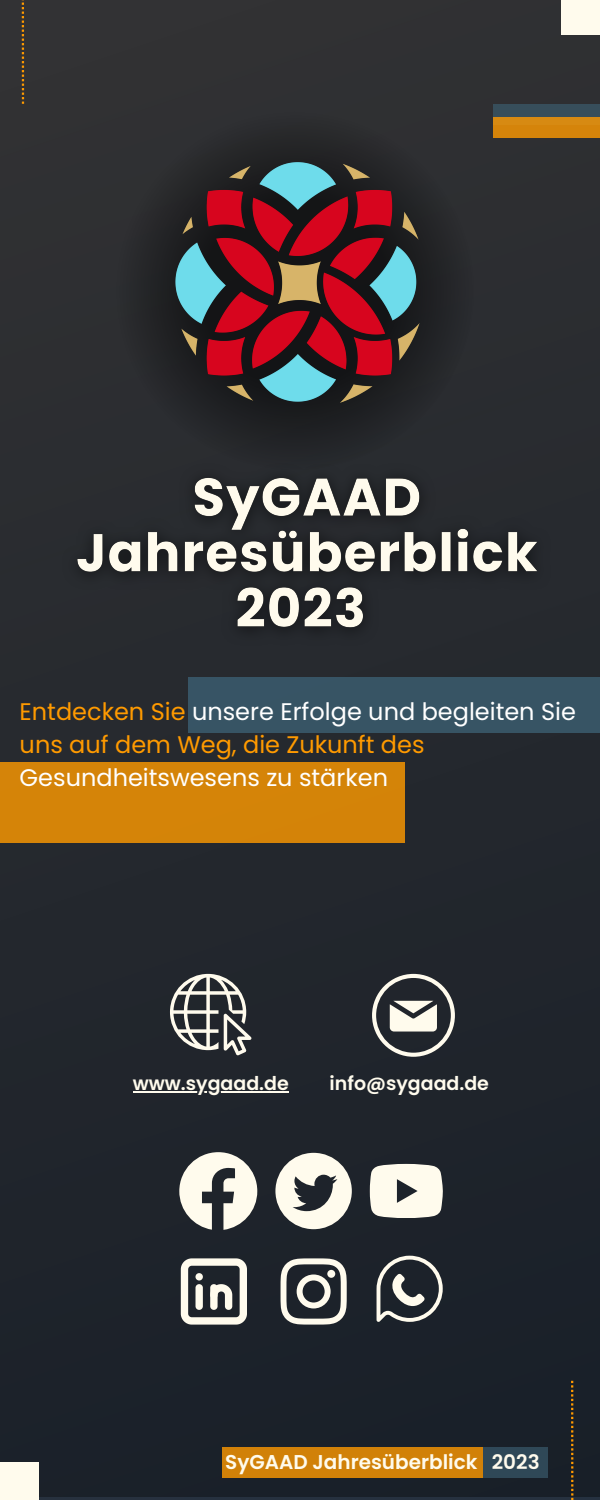
<style>
.page{position:relative;width:600px;height:1500px;background:#fff}
.page>*{position:absolute;margin:0;border:0;box-sizing:border-box;transform-origin:0 0}
.t1{font:24px/33px "Poppins";color:#fff}
.t2{font:600 20px "Poppins";color:#fffbed}
.t3{font:600 19px "Poppins";color:#fffbed}
.s1{color:#ff9a00}
</style>
<div class="page">
<div style="left:0;top:0;width:600px;height:1496px;background:linear-gradient(to right,#25292e,#22262d)"></div>
<div style="left:561px;top:0;width:39px;height:34px;background:#fffbed"></div>
<div style="left:0;top:1463px;width:38px;height:37px;background:#fffbed"></div>
<div style="left:116px;top:112px;width:358px;height:358px;background:#27292b;border-radius:50%"></div>
<img style="left:170px;top:155px;width:256px;height:249px">
<svg style="left:372px;top:974px;width:83px;height:83px;background:#676969"></svg>
<svg style="left:170px;top:974px;width:82px;height:82px;background:#686969"></svg>
<svg style="left:281px;top:1258px;width:66px;height:66px;background:#797a79"></svg>
<div style="left:327px;top:1270px;width:8px;height:8px;background:#fffbed;border-radius:50%"></div>
<svg style="left:181px;top:1258px;width:66px;height:66px;background:#90908d"></svg>
<svg style="left:370px;top:1164px;width:73px;height:54px;background:#e0ddd2"></svg>
<svg style="left:275px;top:1153px;width:77px;height:76px;background:#a8a7a2"></svg>
<svg style="left:179px;top:1152px;width:78px;height:78px;background:#a9a8a2"></svg>
<div style="left:483px;top:1447px;width:64px;height:31px;background:#2f4857"></div>
<div style="left:222px;top:1447px;width:261px;height:31px;background:#d18108"></div>
<div style="left:493px;top:104px;width:107px;height:21px;background:#374e5b"></div>
<div style="left:493px;top:117px;width:107px;height:21px;background:#d5840a"></div>
<div style="left:0;top:762px;width:404px;height:81px;background:#d58408"></div>
<div style="left:189px;top:678px;width:411px;height:55px;background:#375464"></div>
<svg style="left:22px;top:0;width:2px;height:104px"></svg>
<svg style="left:571px;top:1381px;width:3px;height:119px"></svg>
<svg style="left:377px;top:1256px;width:65px;height:66px;background:#5c5f61"></svg>
<hr style="left:133px;top:1091px;width:156px;height:2px;background:#fffbed">
<img style="left:40px;top:404px;width:521px;height:249px">
<p class="t1" style="left:20px;top:695px;width:558px"><span class="s1">Entdecken Sie</span> unsere Erfolge und begleiten Sie <span class="s1">uns auf dem Weg, die Zukunft des<br></span>Gesundheitswesens zu stärken</p>
<p class="t3" style="left:133px;top:1070px;width:157px">www.sygaad.de</p>
<p class="t3" style="left:330px;top:1070px;width:161px">info@sygaad.de</p>
<p class="t2" style="left:225px;top:1448px;width:316px">SyGAAD Jahresüberblick 2023</p>
</div>
